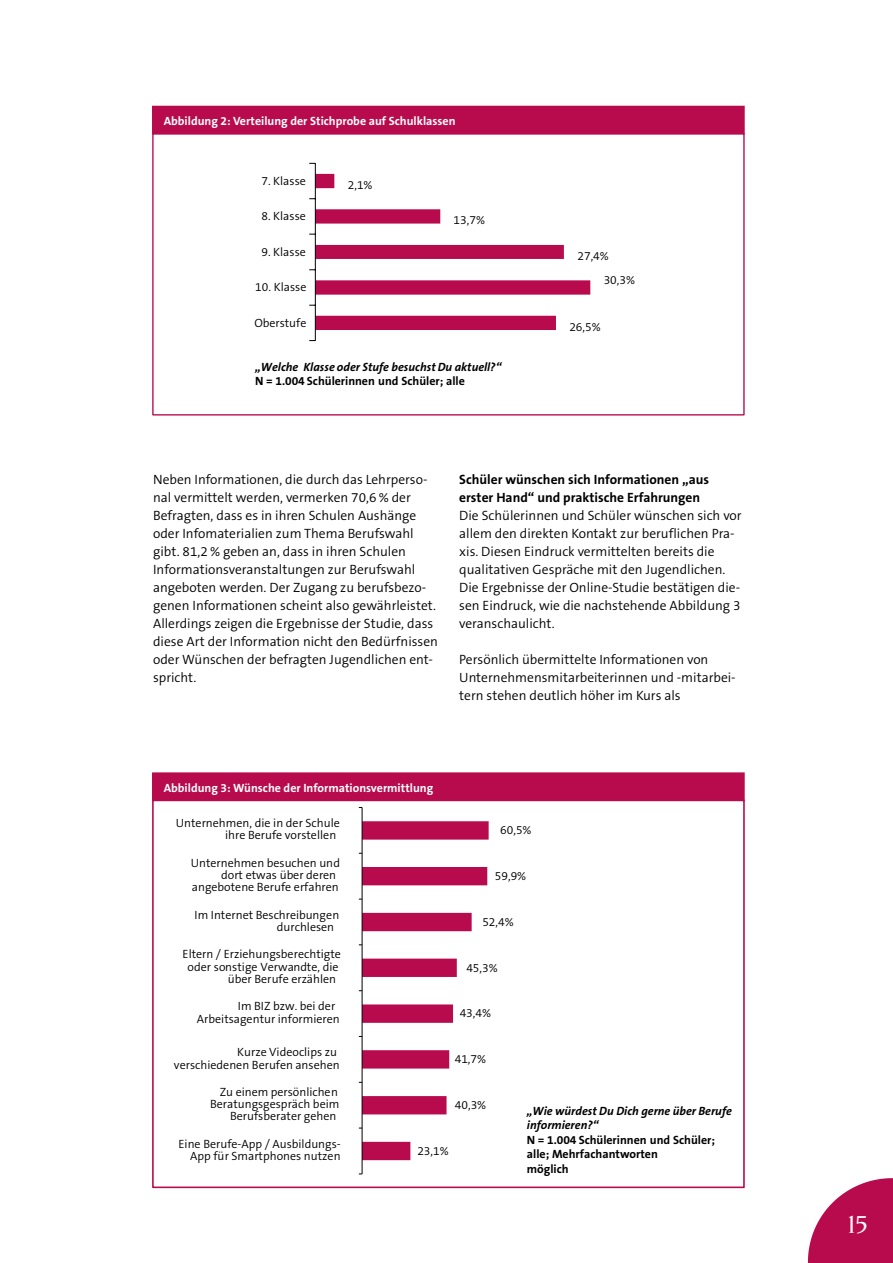
<style>
.page{position:relative;width:893px;height:1263px;background:#fff}
.page>*{position:absolute;margin:0;border:0;box-sizing:border-box;transform-origin:0 0}
.t1{font:24px "Nov Med";color:#fff}
.t2{font:300 13.5px/18px "The Sans B4";color:#000}
.t3{font:700 13.5px/18px "The Sans B7";color:#000}
.t4{font:300 12px/12.5px "The Sans B4";color:#000}
.t5{font:700 12px "The Sans B7";color:#fff}
.t6{font:700 12px/14.4px "The Sans B7";color:#000}
.t7{font:italic 700 12px/14.4px "The Sans B7";color:#000}
</style>
<div class="page">
<svg style="left:808px;top:1178px;width:85px;height:85px"></svg>
<div style="left:153px;top:106px;width:591px;height:28px;background:#b80b4d"></div>
<hr style="left:315px;top:163px;width:1px;height:178px;background:#000">
<svg style="left:309px;top:174px;width:281px;height:156px"></svg>
<div style="left:152px;top:799px;width:593px;height:389px;border:2px solid #b80b4d"></div>
<div style="left:153px;top:773px;width:591px;height:27px;background:#b80b4d"></div>
<div style="left:152px;top:772px;width:593px;height:29px;border:2px solid #b80b4d"></div>
<hr style="left:362px;top:807px;width:1px;height:367px;background:#000">
<svg style="left:359px;top:821px;width:130px;height:339px"></svg>
<p class="t5" style="left:164px;top:114px;width:293px">Abbildung 2: Verteilung der Stichprobe auf Schulklassen</p>
<p class="t4" style="left:261px;top:175px;width:46px">7. Klasse</p>
<p class="t4" style="left:261px;top:210px;width:46px">8. Klasse</p>
<p class="t4" style="left:261px;top:246px;width:46px">9. Klasse</p>
<p class="t4" style="left:255px;top:281px;width:53px">10. Klasse</p>
<p class="t4" style="left:254px;top:317px;width:54px">Oberstufe</p>
<p class="t7" style="left:255px;top:360px;width:248px">„Welche Klasse oder Stufe besuchst Du aktuell?“</p>
<p class="t6" style="left:255px;top:374px;width:211px">N = 1.004 Schülerinnen und Schüler; alle</p>
<p class="t4" style="left:348px;top:179px;width:26px">2,1%</p>
<p class="t4" style="left:454px;top:214px;width:33px">13,7%</p>
<p class="t4" style="left:604px;top:244px;width:33px;line-height:24.5px;text-indent:-26px">27,4%<br>30,3%</p>
<p class="t4" style="left:569px;top:321px;width:33px">26,5%</p>
<p class="t2" style="left:153px;top:471px;width:286px">Neben Informationen, die durch das Lehrperso&shy;nal vermittelt werden, vermerken 70,6 % der Befragten, dass es in ihren Schulen Aushänge oder Infomaterialien zum Thema Berufswahl gibt. 81,2 % geben an, dass in ihren Schulen Informationsveranstaltungen zur Berufswahl angeboten werden. Der Zugang zu berufsbezo&shy;genen Informationen scheint also gewährleistet.<br>Allerdings zeigen die Ergebnisse der Studie, dass diese Art der Information nicht den Bedürfnissen oder Wünschen der befragten Jugendlichen ent&shy;spricht.</p>
<p class="t3" style="left:459px;top:471px;width:251px">Schüler wünschen sich Informationen „aus erster Hand“ und praktische Erfahrungen</p>
<p class="t2" style="left:459px;top:507px;width:284px">Die Schülerinnen und Schüler wünschen sich vor allem den direkten Kontakt zur beruflichen Pra&shy;xis. Diesen Eindruck vermittelten bereits die qualitativen Gespräche mit den Jugendlichen.<br>Die Ergebnisse der Online-Studie bestätigen die&shy;sen Eindruck, wie die nachstehende Abbildung 3 veranschaulicht.</p>
<p class="t2" style="left:459px;top:651px;width:278px">Persönlich übermittelte Informationen von<br>Unternehmensmitarbeiterinnen und -mitarbei&shy;tern stehen deutlich höher im Kurs als</p>
<p class="t5" style="left:164px;top:781px;width:271px">Abbildung 3: Wünsche der Informationsvermittlung</p>
<p class="t4" style="left:225px;top:817px;width:116px;text-indent:-49px">Unternehmen, die in der Schule ihre Berufe vorstellen</p>
<p class="t4" style="left:191px;top:857px;width:151px">Unternehmen besuchen und</p>
<p class="t4" style="left:221px;top:869px;width:116px">dort etwas über deren</p>
<p class="t4" style="left:192px;top:881px;width:149px">angebotene Berufe erfahren</p>
<p class="t4" style="left:277px;top:909px;width:64px;text-indent:-82px">Im Internet Beschreibungen durchlesen</p>
<p class="t4" style="left:183px;top:948px;width:160px">Eltern / Erziehungsberechtigte</p>
<p class="t4" style="left:188px;top:961px;width:152px">oder sonstige Verwandte, die</p>
<p class="t4" style="left:228px;top:973px;width:110px">über Berufe erzählen</p>
<p class="t4" style="left:197px;top:1000px;width:144px;text-indent:41px">Im BIZ bzw. bei der<br>Arbeitsagentur informieren</p>
<p class="t4" style="left:174px;top:1046px;width:167px;text-align:right">Kurze Videoclips zu verschiedenen Berufen ansehen</p>
<p class="t4" style="left:500px;top:824px;width:33px">60,5%</p>
<p class="t4" style="left:495px;top:870px;width:33px">59,9%</p>
<p class="t4" style="left:482px;top:916px;width:33px">52,4%</p>
<p class="t4" style="left:466px;top:962px;width:33px">45,3%</p>
<p class="t4" style="left:460px;top:1008px;width:33px">43,4%</p>
<p class="t4" style="left:455px;top:1053px;width:33px">41,7%</p>
<p class="t4" style="left:210px;top:1086px;width:131px;text-align:right">Zu einem persönlichen<br>Beratungsgespräch beim<br>Berufsberater gehen</p>
<p class="t4" style="left:179px;top:1138px;width:164px;text-align:right">Eine Berufe-App / Ausbildungs-<br>App für Smartphones nutzen</p>
<p class="t4" style="left:455px;top:1099px;width:33px">40,3%</p>
<p class="t4" style="left:417px;top:1145px;width:33px">23,1%</p>
<p class="t7" style="left:527px;top:1104px;width:207px">„Wie würdest Du Dich gerne über Berufe informieren?“</p>
<p class="t6" style="left:527px;top:1133px;width:190px">N = 1.004 Schülerinnen und Schüler; alle; Mehrfachantworten<br>möglich</p>
<h1 class="t1" style="left:845px;top:1211px;width:25px">15</h1>
</div>
